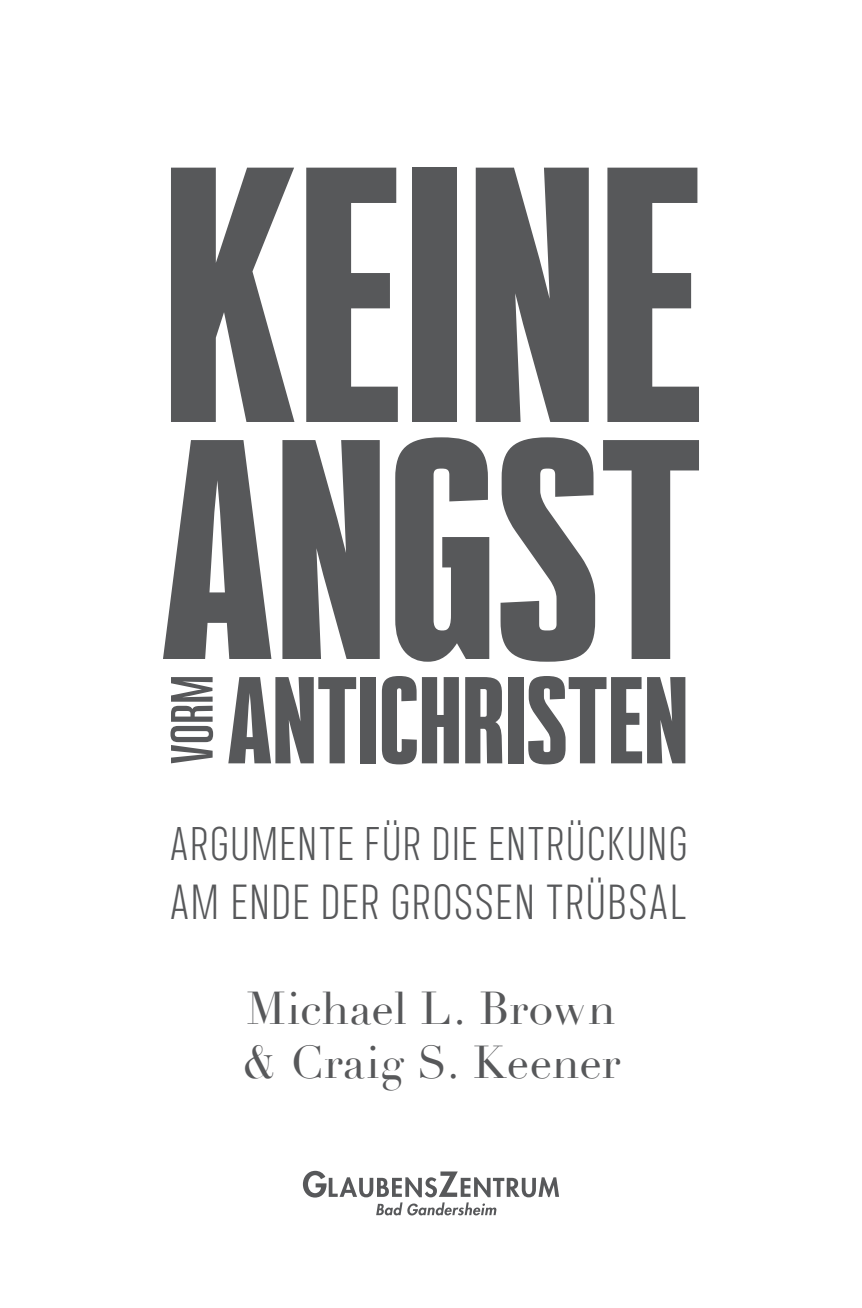
<style>
.page{position:relative;width:862px;height:1308px;background:#fff}
.page>*{position:absolute;margin:0;border:0;box-sizing:border-box;transform-origin:0 0}
.t1{font:49.27px "Stadtmitte";letter-spacing:.015em;color:#57585a}
.t2{font:47.25px "Stadtmitte";letter-spacing:.015em;color:#57585a}
.t3{font:45px/54px "Didot";letter-spacing:.005em;color:#57585a}
</style>
<div class="page">
<svg style="left:163px;top:440px;width:108px;height:219px"></svg>
<svg style="left:282px;top:440px;width:97px;height:219px;background:#6e6e70"></svg>
<svg style="left:395px;top:437px;width:94px;height:224px"></svg>
<svg style="left:500px;top:437px;width:94px;height:224px"></svg>
<svg style="left:603px;top:440px;width:95px;height:219px"></svg>
<svg style="left:170px;top:677px;width:43px;height:86px"></svg>
<svg style="left:228px;top:677px;width:128px;height:86px"></svg>
<div style="left:360px;top:677px;width:15px;height:86px;background:#57585a"></div>
<svg style="left:381px;top:676px;width:77px;height:88px"></svg>
<svg style="left:465px;top:677px;width:37px;height:86px;background:#717274"></svg>
<div style="left:507px;top:677px;width:16px;height:86px;background:#57585a"></div>
<svg style="left:528px;top:676px;width:157px;height:88px"></svg>
<svg style="left:171px;top:168px;width:123px;height:254px"></svg>
<svg style="left:306px;top:168px;width:91px;height:254px"></svg>
<div style="left:412px;top:168px;width:45px;height:254px;background:#57585a"></div>
<svg style="left:475px;top:168px;width:113px;height:254px;background:#6e6f70"></svg>
<svg style="left:607px;top:168px;width:91px;height:254px"></svg>
<svg style="left:303px;top:1170px;width:255px;height:45px"></svg>
<p class="t2" style="left:170px;top:815px;width:519px">ARGUMENTE FÜR DIE ENTRÜCKUNG</p>
<p class="t1" style="left:170px;top:872px;width:518px">AM ENDE DER GROSSEN TRÜBSAL</p>
<p class="t3" style="left:242px;top:982px;width:379px">Michael L. Brown &amp; Craig S. Keener</p>
</div>
